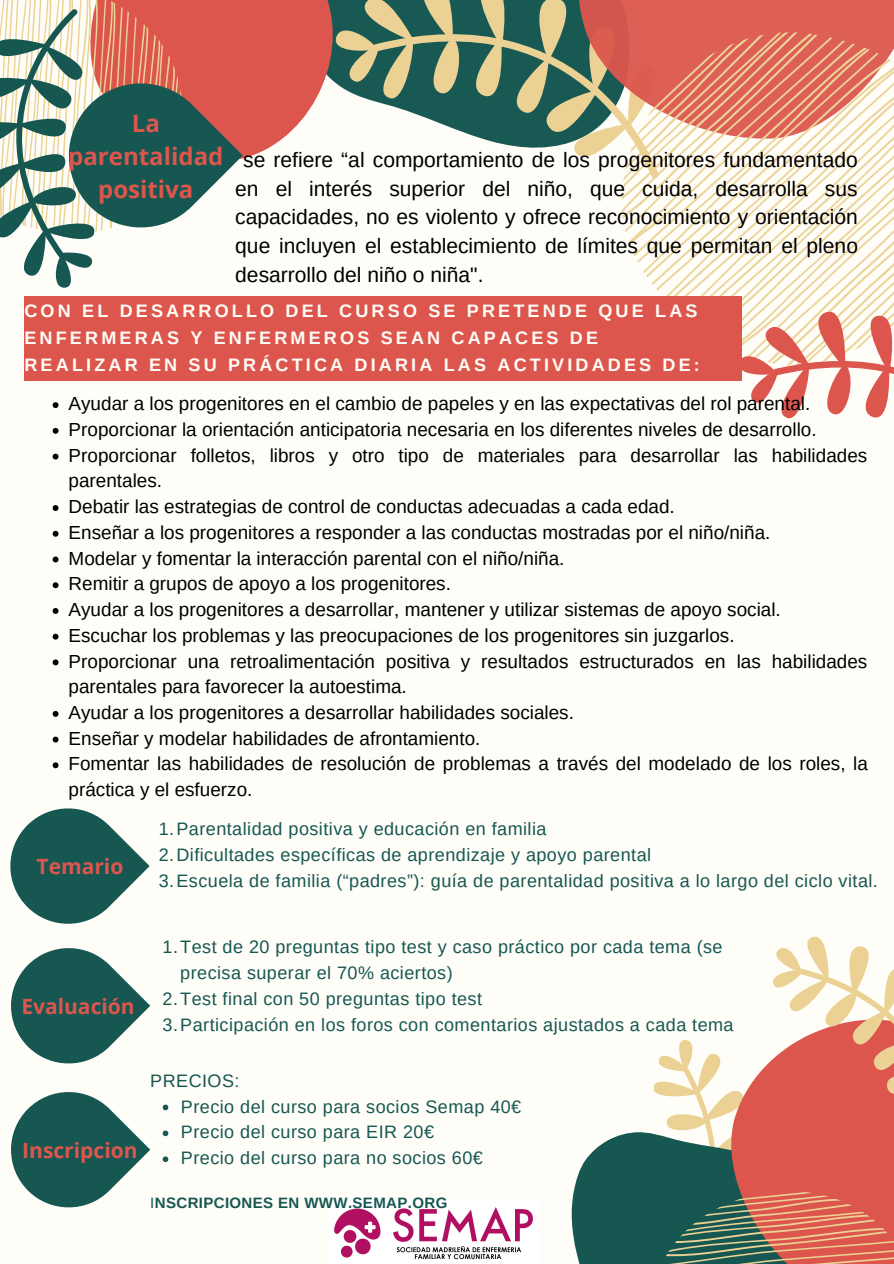
<style>
.page{position:relative;width:894px;height:1264px;background:#fff}
.page>*{position:absolute;margin:0;border:0;box-sizing:border-box;transform-origin:0 0}
.t1{font:700 24px/32.7px "Open Sans";color:#dd564d;text-align:center}
.t2{font:21px/28.8px "Arimo";color:#000;text-align:justify}
.t3{font:700 21px "Open Sans";color:#dd564d}
.t4{font:18.9px/25.7px "Arimo";color:#000}
.t5{font:18px/26px "Arimo";letter-spacing:.025em;color:#165752}
.t6{font:700 18px/27px "Arimo";letter-spacing:.175em;color:#fffdf7}
.t7{font:700 15px "Arimo";letter-spacing:.025em;color:#165752}
.s1{font-weight:400}
</style>
<div class="page">
<div style="left:0;top:0;width:893px;height:1263px;background:#fffdf7"></div>
<svg style="left:328px;top:0;width:565px;height:419px"></svg>
<svg style="left:571px;top:1132px;width:66px;height:131px;background:#3b716c"></svg>
<svg style="left:637px;top:936px;width:256px;height:327px"></svg>
<svg style="left:243px;top:0;width:145px;height:207px"></svg>
<div style="left:24px;top:296px;width:718px;height:84px;background:#dd564d"></div>
<svg style="left:53px;top:402px;width:5px;height:6px"></svg>
<svg style="left:53px;top:428px;width:5px;height:6px"></svg>
<svg style="left:53px;top:453px;width:5px;height:6px"></svg>
<svg style="left:53px;top:505px;width:5px;height:6px"></svg>
<svg style="left:53px;top:531px;width:5px;height:5px"></svg>
<svg style="left:53px;top:556px;width:5px;height:6px"></svg>
<svg style="left:53px;top:582px;width:5px;height:6px"></svg>
<svg style="left:53px;top:608px;width:5px;height:6px"></svg>
<svg style="left:53px;top:633px;width:5px;height:6px"></svg>
<svg style="left:53px;top:659px;width:5px;height:6px"></svg>
<svg style="left:53px;top:711px;width:5px;height:5px"></svg>
<svg style="left:53px;top:736px;width:5px;height:6px"></svg>
<svg style="left:53px;top:762px;width:5px;height:6px"></svg>
<svg style="left:0;top:0;width:243px;height:288px"></svg>
<svg style="left:10px;top:808px;width:140px;height:400px"></svg>
<img style="left:334px;top:1207px;width:199px;height:53px">
<svg style="left:163px;top:1104px;width:5px;height:6px"></svg>
<svg style="left:163px;top:1130px;width:5px;height:6px"></svg>
<svg style="left:163px;top:1156px;width:5px;height:6px"></svg>
<p class="t1" style="left:68px;top:107px;width:157px">La parentalidad positiva</p>
<p class="t2" style="left:235px;top:145px;width:624px;text-indent:8px">se refiere “al comportamiento de los progenitores fundamentado en el interés superior del niño, que cuida, desarrolla sus capacidades, no es violento y ofrece reconocimiento y orientación que incluyen el establecimiento de límites que permitan el pleno desarrollo del niño o niña".</p>
<p class="t6" style="left:24px;top:297px;width:676px">CON EL DESARROLLO DEL CURSO SE PRETENDE QUE LAS<br>ENFERMERAS Y ENFERMEROS SEAN CAPACES DE<br>REALIZAR EN SU PRÁCTICA DIARIA LAS ACTIVIDADES DE:</p>
<p class="t4" style="left:69px;top:391px;width:743px">Ayudar a los progenitores en el cambio de papeles y en las expectativas del rol parental.</p>
<p class="t4" style="left:69px;top:416px;width:749px">Proporcionar la orientación anticipatoria necesaria en los diferentes niveles de desarrollo.</p>
<p class="t4" style="left:69px;top:442px;width:800px">Proporcionar folletos, libros y otro tipo de materiales para desarrollar las habilidades parentales.</p>
<p class="t4" style="left:69px;top:494px;width:607px">Debatir las estrategias de control de conductas adecuadas a cada edad.</p>
<p class="t4" style="left:69px;top:519px;width:703px">Enseñar a los progenitores a responder a las conductas mostradas por el niño/niña.</p>
<p class="t4" style="left:69px;top:545px;width:497px">Modelar y fomentar la interacción parental con el niño/niña.</p>
<p class="t4" style="left:69px;top:571px;width:384px">Remitir a grupos de apoyo a los progenitores.</p>
<p class="t4" style="left:69px;top:596px;width:713px">Ayudar a los progenitores a desarrollar, mantener y utilizar sistemas de apoyo social.</p>
<p class="t4" style="left:69px;top:622px;width:667px">Escuchar los problemas y las preocupaciones de los progenitores sin juzgarlos.</p>
<p class="t4" style="left:69px;top:648px;width:800px">Proporcionar una retroalimentación positiva y resultados estructurados en las habilidades parentales para favorecer la autoestima.</p>
<p class="t4" style="left:69px;top:699px;width:506px">Ayudar a los progenitores a desarrollar habilidades sociales.</p>
<p class="t4" style="left:69px;top:725px;width:413px">Enseñar y modelar habilidades de afrontamiento.</p>
<p class="t4" style="left:69px;top:751px;width:800px">Fomentar las habilidades de resolución de problemas a través del modelado de los roles, la práctica y el esfuerzo.</p>
<p class="t3" style="left:36px;top:851px;width:88px">Temario</p>
<p class="t5" style="left:159px;top:815px;width:389px">1.Parentalidad positiva y educación en familia</p>
<p class="t5" style="left:159px;top:841px;width:493px">2.Dificultades específicas de aprendizaje y apoyo parental</p>
<p class="t5" style="left:159px;top:867px;width:720px">3.Escuela de familia (“padres”): guía de parentalidad positiva a lo largo del ciclo vital.</p>
<p class="t3" style="left:21px;top:991px;width:115px">Evaluación</p>
<p class="t5" style="left:180px;top:933px;width:543px;text-indent:-18px">1.Test de 20 preguntas tipo test y caso práctico por cada tema (se precisa superar el 70% aciertos)</p>
<p class="t5" style="left:162px;top:985px;width:321px">2.Test final con 50 preguntas tipo test</p>
<p class="t5" style="left:162px;top:1011px;width:572px">3.Participación en los foros con comentarios ajustados a cada tema</p>
<p class="t3" style="left:22px;top:1135px;width:117px">Inscripcion</p>
<p class="t5" style="left:150px;top:1067px;width:91px">PRECIOS:</p>
<p class="t5" style="left:181px;top:1093px;width:342px">Precio del curso para socios Semap 40€</p>
<p class="t5" style="left:181px;top:1119px;width:254px">Precio del curso para EIR 20€</p>
<p class="t5" style="left:181px;top:1145px;width:303px">Precio del curso para no socios 60€</p>
<p class="t7" style="left:150px;top:1194px;width:298px"><span class="s1">I</span>NSCRIPCIONES EN WWW.SEMAP.ORG</p>
</div>
